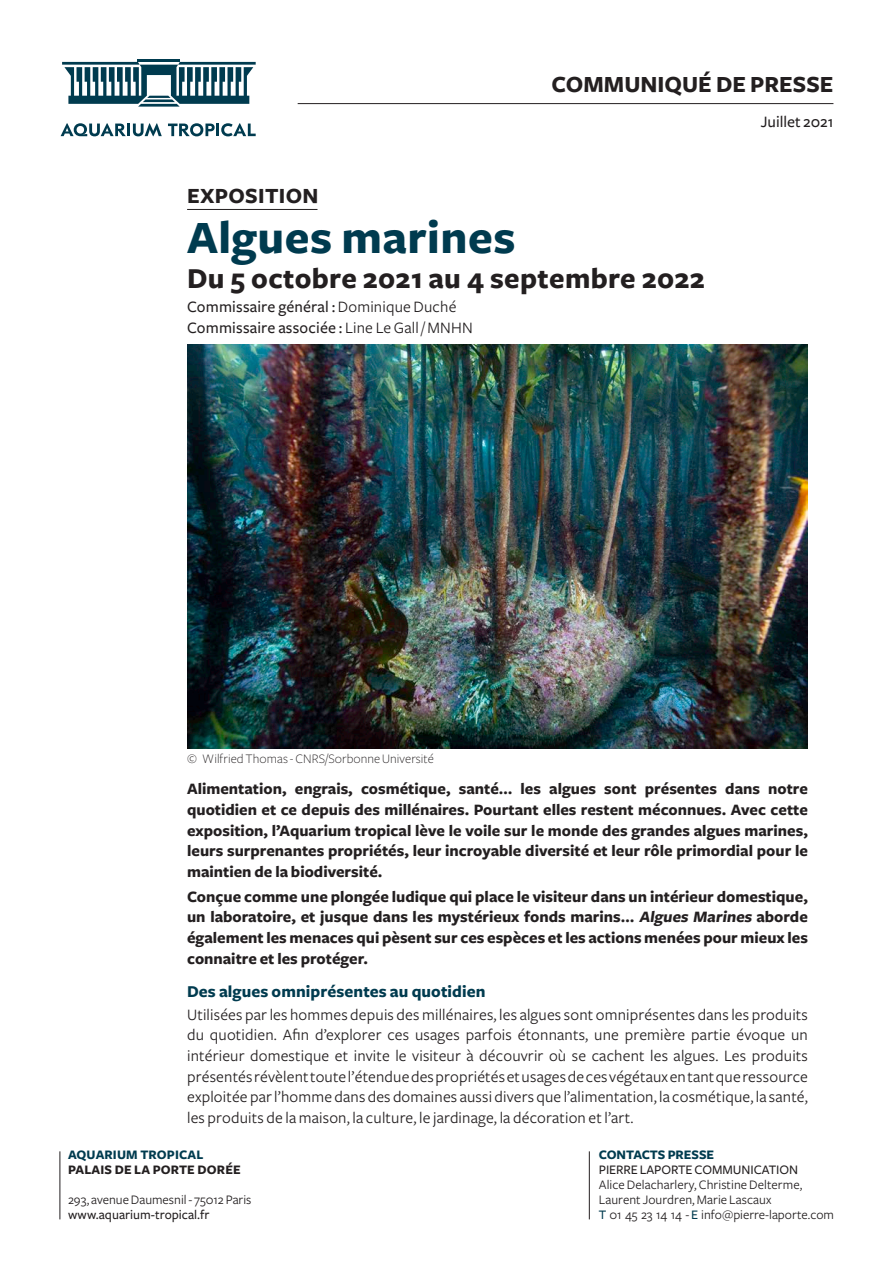
<style>
.page{position:relative;width:893px;height:1263px;background:#fff}
.page>*{position:absolute;margin:0;border:0;box-sizing:border-box;transform-origin:0 0}
.t1{font:700 48px "Freight Sans";letter-spacing:.01em;color:#003b4f}
.t2{font:700 30px "Freight Sans";letter-spacing:.01em;color:#231f20}
.t3{font:700 24px "Freight Sans";color:#231f20}
.t4{font:700 22.5px "Freight Sans";letter-spacing:.01em;color:#231f20}
.t5{font:700 17.25px "Freight Sans";letter-spacing:.005em;color:#003b4f}
.t6{font:700 16.5px/20.7px "Freight Sans";color:#231f20;text-align:justify}
.t7{font:16.5px/20.7px "Freight Sans";letter-spacing:.01em;color:#231f20;text-align:justify}
.t8{font:500 16.5px/20.7px "Freight Sans";letter-spacing:.01em;color:#231f20}
.t9{font:13.5px "Freight Sans";color:#231f20}
.t10{font:500 13.5px "Freight Sans";letter-spacing:-.005em;color:#231f20}
.t11{font:300 13.5px "Freight Sans";letter-spacing:.005em;color:#231f20}
.t12{font:700 13.5px "Freight Sans";color:#003b4f}
.t13{font:700 13.5px "Freight Sans";letter-spacing:.01em;color:#231f20}
.s1{font-weight:400}
.s2{font-weight:500;color:#003b4f}
</style>
<div class="page">
<hr style="left:60px;top:1151px;width:1px;height:68px;background:#231f20">
<hr style="left:589px;top:1151px;width:1px;height:68px;background:#231f20">
<hr style="left:298px;top:103px;width:535px;height:1px;background:#231f20">
<hr style="left:187px;top:209px;width:130px;height:1px;background:#231f20">
<hr style="left:138px;top:59px;width:42px;height:3px;background:#003b4f">
<svg style="left:62px;top:62px;width:194px;height:45px"></svg>
<svg style="left:61px;top:123px;width:101px;height:13px"></svg>
<svg style="left:168px;top:123px;width:88px;height:13px"></svg>
<img style="left:187px;top:344px;width:621px;height:404px">
<h2 class="t3" style="left:552px;top:72px;width:283px">COMMUNIQUÉ DE PRESSE</h2>
<p class="t8" style="left:761px;top:112px;width:74px">Juillet 2021</p>
<p class="t4" style="left:187px;top:184px;width:133px">EXPOSITION</p>
<h1 class="t1" style="left:187px;top:212px;width:330px">Algues marines</h1>
<h2 class="t2" style="left:187px;top:262px;width:519px">Du 5 octobre 2021 au 4 septembre 2022</h2>
<p class="t8" style="left:187px;top:297px;width:287px">Commissaire général : <span class="s1">Dominique Duché<br></span>Commissaire associée : <span class="s1">Line Le Gall / MNHN</span></p>
<p class="t11" style="left:187px;top:751px;width:249px">© Wilfried Thomas - CNRS/Sorbonne Université</p>
<p class="t6" style="left:187px;top:779px;width:622px">Alimentation, engrais, cosmétique, santé… les algues sont présentes dans notre quotidien et ce depuis des millénaires. Pourtant elles restent méconnues. Avec cette exposition, l’Aquarium tropical lève le voile sur le monde des grandes algues marines, leurs surprenantes propriétés, leur incroyable diversité et leur rôle primordial pour le maintien de la biodiversité.</p>
<p class="t6" style="left:187px;top:887px;width:622px">Conçue comme une plongée ludique qui place le visiteur dans un intérieur domestique, un laboratoire, et jusque dans les mystérieux fonds marins… Algues Marines aborde également les menaces qui pèsent sur ces espèces et les actions menées pour mieux les connaitre et les protéger.</p>
<h4 class="t5" style="left:187px;top:982px;width:300px">Des algues omniprésentes au quotidien</h4>
<p class="t7" style="left:187px;top:1004px;width:622px">Utilisées par les hommes depuis des millénaires, les algues sont omniprésentes dans les produits du quotidien. Afn d’explorer ces usages parfois étonnants, une première partie évoque un intérieur domestique et invite le visiteur à découvrir où se cachent les algues. Les produits présentés révèlent toute l’étendue des propriétés et usages de ces végétaux en tant que ressource exploitée par l’homme dans des domaines aussi divers que l’alimentation, la cosmétique, la santé, les produits de la maison, la culture, le jardinage, la décoration et l’art.</p>
<p class="t12" style="left:68px;top:1148px;width:137px">AQUARIUM TROPICAL</p>
<p class="t12" style="left:599px;top:1148px;width:117px">CONTACTS PRESSE</p>
<p class="t13" style="left:68px;top:1163px;width:174px">PALAIS DE LA PORTE DORÉE</p>
<p class="t10" style="left:599px;top:1162px;width:201px">PIERRE LAPORTE COMMUNICATION</p>
<p class="t9" style="left:599px;top:1178px;width:205px">Alice Delacharlery, Christine Delterme,</p>
<p class="t9" style="left:68px;top:1193px;width:185px">293, avenue Daumesnil - 75012 Paris</p>
<p class="t9" style="left:599px;top:1193px;width:174px">Laurent Jourdren, Marie Lascaux</p>
<p class="t10" style="left:68px;top:1207px;width:143px">www.aquarium-tropical.fr</p>
<p class="t9" style="left:599px;top:1208px;width:237px"><span class="s2">T</span> 01 45 23 14 14 -<span class="s2">E</span> info@pierre-laporte.com</p>
</div>
